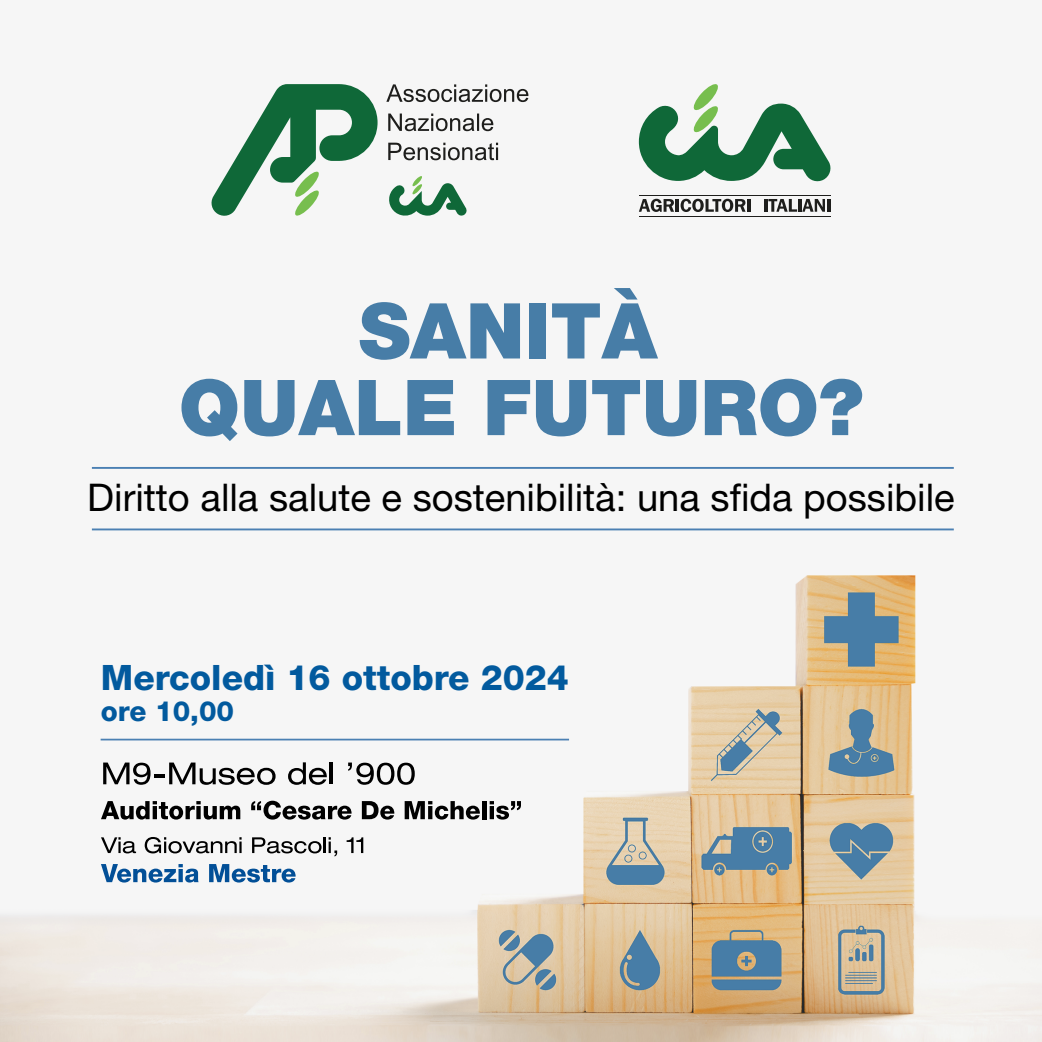
<style>
.page{position:relative;width:1042px;height:1042px;background:#fff}
.page>*{position:absolute;margin:0;border:0;box-sizing:border-box;transform-origin:0 0}
.t1{font:900 77.17px/76.6px "Helvetica Neue";color:#477da7;text-align:center}
.t2{font:38.15px "Helvetica Neue";color:#000}
.t3{font:800 35px "Helvetica Neue";color:#025a9e}
.t4{font:800 27.82px "Helvetica Neue";color:#025a9e}
</style>
<div class="page">
<img style="left:0;top:93px;width:1042px;height:949px">
<hr style="left:92px;top:528px;width:862px;height:2px;background:#4b80b3">
<hr style="left:92px;top:467px;width:862px;height:2px;background:#4b80b3">
<hr style="left:101px;top:739px;width:468px;height:1px;background:#4b80b3">
<svg style="left:103px;top:762px;width:173px;height:23px"></svg>
<svg style="left:288px;top:762px;width:39px;height:23px"></svg>
<hr style="left:330px;top:762px;width:3px;height:22px;background:#000">
<svg style="left:348px;top:762px;width:67px;height:23px"></svg>
<svg style="left:101px;top:801px;width:139px;height:18px"></svg>
<svg style="left:251px;top:801px;width:101px;height:18px"></svg>
<svg style="left:362px;top:801px;width:32px;height:18px"></svg>
<svg style="left:405px;top:801px;width:75px;height:18px"></svg>
<hr style="left:482px;top:801px;width:4px;height:18px;background:#000">
<svg style="left:490px;top:801px;width:31px;height:18px"></svg>
<svg style="left:101px;top:837px;width:35px;height:16px"></svg>
<svg style="left:145px;top:837px;width:97px;height:16px"></svg>
<svg style="left:252px;top:837px;width:85px;height:19px"></svg>
<svg style="left:347px;top:837px;width:16px;height:16px"></svg>
<svg style="left:101px;top:864px;width:98px;height:18px"></svg>
<svg style="left:209px;top:864px;width:87px;height:18px"></svg>
<svg style="left:639px;top:84px;width:193px;height:99px"></svg>
<svg style="left:639px;top:199px;width:111px;height:13px"></svg>
<svg style="left:764px;top:199px;width:66px;height:13px"></svg>
<hr style="left:639px;top:195px;width:191px;height:1px;background:#1e1e1c">
<hr style="left:639px;top:216px;width:191px;height:1px;background:#1e1e1c">
<svg style="left:210px;top:84px;width:167px;height:134px"></svg>
<svg style="left:387px;top:175px;width:80px;height:41px"></svg>
<svg style="left:388px;top:143px;width:110px;height:17px"></svg>
<svg style="left:388px;top:114px;width:105px;height:17px"></svg>
<svg style="left:386px;top:84px;width:142px;height:18px"></svg>
<h1 class="t1" style="left:179px;top:292px;width:686px">SANITÀ<br>QUALE FUTURO?</h1>
<p class="t2" style="left:87px;top:474px;width:869px">Diritto alla salute e sostenibilità: una sfida possibile</p>
<p class="t3" style="left:101px;top:656px;width:469px">Mercoledì 16 ottobre 2024</p>
<p class="t4" style="left:101px;top:694px;width:135px">ore 10,00</p>
</div>
